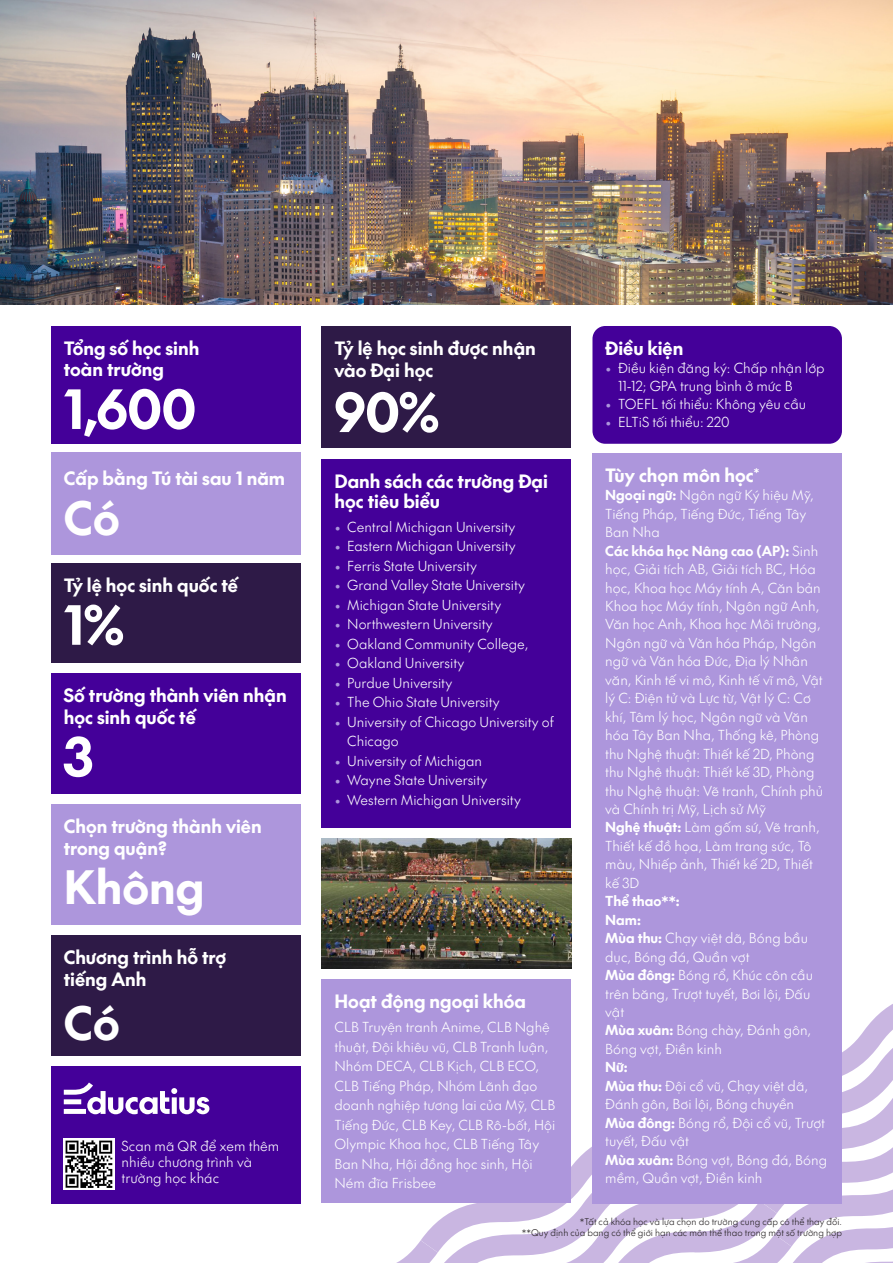
<style>
.page{position:relative;width:893px;height:1263px;background:#fff}
.page>*{position:absolute;margin:0;border:0;box-sizing:border-box;transform-origin:0 0}
.t1{font:52.5px "SVN The Future Bold";color:#fff}
.t2{font:45px "SVN The Future Bold";color:#fff}
.t3{font:18px/21.6px "SVN The Future Bold";color:#fff}
.t4{font:13.5px/18.5px "SVN The Future Light";color:#fff}
.t5{font:13.5px "SVN The Future Bold";color:#fff}
.Student_options{font:9px "SVN The Future Light";color:#231f20}
.s1{font-family:"The Future";font-weight:300;color:#ad96dc}
.s2{font-family:"SVN The Future Bold"}
</style>
<div class="page">
<svg style="left:396px;top:1004px;width:497px;height:259px"></svg>
<img style="left:0;top:0;width:893px;height:305px">
<div style="left:51px;top:326px;width:249px;height:118px;background:#409"></div>
<div style="left:51px;top:452px;width:249px;height:103px;background:#ad96dc"></div>
<div style="left:592px;top:326px;width:250px;height:118px;background:#409;border-radius:13px"></div>
<div style="left:592px;top:453px;width:250px;height:750px;background:#ad96dc"></div>
<div style="left:322px;top:979px;width:249px;height:224px;background:#ad96dc"></div>
<div style="left:51px;top:673px;width:249px;height:121px;background:#409"></div>
<div style="left:51px;top:1066px;width:249px;height:137px;background:#409"></div>
<img style="left:64px;top:1139px;width:51px;height:50px">
<svg style="left:64px;top:1082px;width:145px;height:32px"></svg>
<div style="left:51px;top:935px;width:249px;height:121px;background:#2e1a47"></div>
<div style="left:322px;top:326px;width:249px;height:121px;background:#2e1a47"></div>
<div style="left:51px;top:563px;width:249px;height:100px;background:#2e1a47"></div>
<img style="left:322px;top:839px;width:249px;height:130px">
<div style="left:322px;top:459px;width:249px;height:369px;background:#409"></div>
<div style="left:51px;top:804px;width:249px;height:121px;background:#ad96dc"></div>
<p class="t3" style="left:64px;top:336px;width:137px">Tổng số học sinh</p>
<p class="t3" style="left:64px;top:357px;width:102px">toàn trường</p>
<p class="t1" style="left:64px;top:367px;width:134px">1,600</p>
<p class="t3" style="left:64px;top:466px;width:223px">Cấp bằng Tú tài sau 1 năm</p>
<p class="t2" style="left:64px;top:482px;width:57px">Có</p>
<p class="t3" style="left:64px;top:573px;width:176px">Tỷ lệ học sinh quốc tế</p>
<p class="t1" style="left:64px;top:583px;width:62px">1%</p>
<p class="t3" style="left:64px;top:683px;width:225px">Số trường thành viên nhận học sinh quốc tế</p>
<p class="t1" style="left:64px;top:714px;width:31px">3</p>
<p class="t3" style="left:64px;top:814px;width:199px">Chọn trường thành viên trong quận?</p>
<p class="t2" style="left:64px;top:851px;width:142px">Không</p>
<p class="t3" style="left:64px;top:945px;width:164px">Chương trình hỗ trợ tiếng Anh</p>
<p class="t2" style="left:64px;top:986px;width:57px">Có</p>
<p class="t4" style="left:122px;top:1137px;width:159px;line-height:16.2px">Scan mã QR để xem thêm nhiều chương trình và trường học khác</p>
<p class="t3" style="left:334px;top:336px;width:203px">Tỷ lệ học sinh được nhận vào Đại học</p>
<p class="t1" style="left:334px;top:370px;width:106px">90%</p>
<p class="t3" style="left:334px;top:470px;width:215px;line-height:19.5px">Danh sách các trường Đại học tiêu biểu</p>
<p class="t4" style="left:334px;top:516px;width:182px"><span class="s1">•</span> Central Michigan University</p>
<p class="t4" style="left:334px;top:536px;width:183px"><span class="s1">•</span> Eastern Michigan University</p>
<p class="t4" style="left:334px;top:555px;width:144px"><span class="s1">•</span> Ferris State University</p>
<p class="t4" style="left:334px;top:575px;width:192px"><span class="s1">•</span> Grand Valley State University</p>
<p class="t4" style="left:334px;top:594px;width:168px"><span class="s1">•</span> Michigan State University</p>
<p class="t4" style="left:334px;top:614px;width:160px"><span class="s1">•</span> Northwestern University</p>
<p class="t4" style="left:334px;top:633px;width:195px"><span class="s1">•</span> Oakland Community College,</p>
<p class="t4" style="left:334px;top:653px;width:131px"><span class="s1">•</span> Oakland University</p>
<p class="t4" style="left:334px;top:672px;width:119px"><span class="s1">•</span> Purdue University</p>
<p class="t4" style="left:334px;top:692px;width:167px"><span class="s1">•</span> The Ohio State University</p>
<p class="t4" style="left:347px;top:711px;width:208px;line-height:19.5px;text-indent:-13px"><span class="s1">•</span> University of Chicago University of<br>Chicago</p>
<p class="t4" style="left:334px;top:750px;width:149px"><span class="s1">•</span> University of Michigan</p>
<p class="t4" style="left:334px;top:770px;width:154px"><span class="s1">•</span> Wayne State University</p>
<p class="t4" style="left:334px;top:789px;width:188px"><span class="s1">•</span> Western Michigan University</p>
<p class="t3" style="left:334px;top:989px;width:193px">Hoạt động ngoại khóa</p>
<p class="t4" style="left:334px;top:1016px;width:222px;line-height:19.5px">CLB Truyện tranh Anime, CLB Nghệ thuật, Đội khiêu vũ, CLB Tranh luận,<br>Nhóm DECA, CLB Kịch, CLB ECO,<br>CLB Tiếng Pháp, Nhóm Lãnh đạo doanh nghiệp tương lai của Mỹ, CLB<br>Tiếng Đức, CLB Key, CLB Rô-bốt, Hội<br>Olympic Khoa học, CLB Tiếng Tây<br>Ban Nha, Hội đồng học sinh, Hội<br>Ném đĩa Frisbee</p>
<p class="t3" style="left:605px;top:336px;width:80px">Điều kiện</p>
<p class="t4" style="left:618px;top:358px;width:208px;line-height:18px;text-indent:-13px"><span class="s1">•</span> Điều kiện đăng ký: Chấp nhận lớp<br>11-12; GPA trung bình ở mức B</p>
<p class="t4" style="left:605px;top:394px;width:202px"><span class="s1">•</span> TOEFL tối thiểu: Không yêu cầu</p>
<p class="t4" style="left:605px;top:412px;width:126px"><span class="s1">•</span> ELTiS tối thiểu: 220</p>
<p class="t3" style="left:605px;top:463px;width:156px">Tùy chọn môn học<sup>*</sup></p>
<p class="t4" style="left:605px;top:485px;width:210px"><span class="s2">Ngoại ngữ:</span> Ngôn ngữ Ký hiệu Mỹ,<br>Tiếng Pháp, Tiếng Đức, Tiếng Tây<br>Ban Nha</p>
<p class="t4" style="left:605px;top:541px;width:219px"><span class="s2">Các khóa học Nâng cao (AP):</span> Sinh học, Giải tích AB, Giải tích BC, Hóa học, Khoa học Máy tính A, Căn bản<br>Khoa học Máy tính, Ngôn ngữ Anh,<br>Văn học Anh, Khoa học Môi trường,<br>Ngôn ngữ và Văn hóa Pháp, Ngôn ngữ và Văn hóa Đức, Địa lý Nhân văn, Kinh tế vi mô, Kinh tế vĩ mô, Vật lý C: Điện tử và Lực từ, Vật lý C: Cơ khí, Tâm lý học, Ngôn ngữ và Văn hóa Tây Ban Nha, Thống kê, Phòng thu Nghệ thuật: Thiết kế 2D, Phòng thu Nghệ thuật: Thiết kế 3D, Phòng thu Nghệ thuật: Vẽ tranh, Chính phủ và Chính trị Mỹ, Lịch sử Mỹ</p>
<p class="t4" style="left:605px;top:817px;width:216px"><span class="s2">Nghệ thuật:</span> Làm gốm sứ, Vẽ tranh,<br>Thiết kế đồ họa, Làm trang sức, Tô màu, Nhiếp ảnh, Thiết kế 2D, Thiết kế 3D</p>
<p class="t5" style="left:605px;top:890px;width:76px">Thể thao**:</p>
<p class="t5" style="left:605px;top:909px;width:37px">Nam:</p>
<p class="t4" style="left:605px;top:928px;width:204px"><span class="s2">Mùa thu:</span> Chạy việt dã, Bóng bầu dục, Bóng đá, Quần vợt</p>
<p class="t4" style="left:605px;top:965px;width:209px"><span class="s2">Mùa đông:</span> Bóng rổ, Khúc côn cầu trên băng, Trượt tuyết, Bơi lội, Đấu vật</p>
<p class="t4" style="left:605px;top:1020px;width:207px"><span class="s2">Mùa xuân:</span> Bóng chày, Đánh gôn,<br>Bóng vợt, Điền kinh</p>
<p class="t5" style="left:605px;top:1056px;width:24px">Nữ:</p>
<p class="t4" style="left:605px;top:1076px;width:204px"><span class="s2">Mùa thu:</span> Đội cổ vũ, Chạy việt dã,<br>Đánh gôn, Bơi lội, Bóng chuyền</p>
<p class="t4" style="left:605px;top:1112px;width:221px"><span class="s2">Mùa đông:</span> Bóng rổ, Đội cổ vũ, Trượt tuyết, Đấu vật</p>
<p class="t4" style="left:605px;top:1149px;width:223px"><span class="s2">Mùa xuân:</span> Bóng vợt, Bóng đá, Bóng mềm, Quần vợt, Điền kinh</p>
<p class="Student_options" style="left:580px;top:1215px;width:264px">*Tất cả khóa học và lựa chọn do trường cung cấp có thể thay đổi.</p>
<p class="Student_options" style="left:522px;top:1226px;width:322px">**Quy định của bang có thể giới hạn các môn thể thao trong một số trường hợp</p>
</div>
